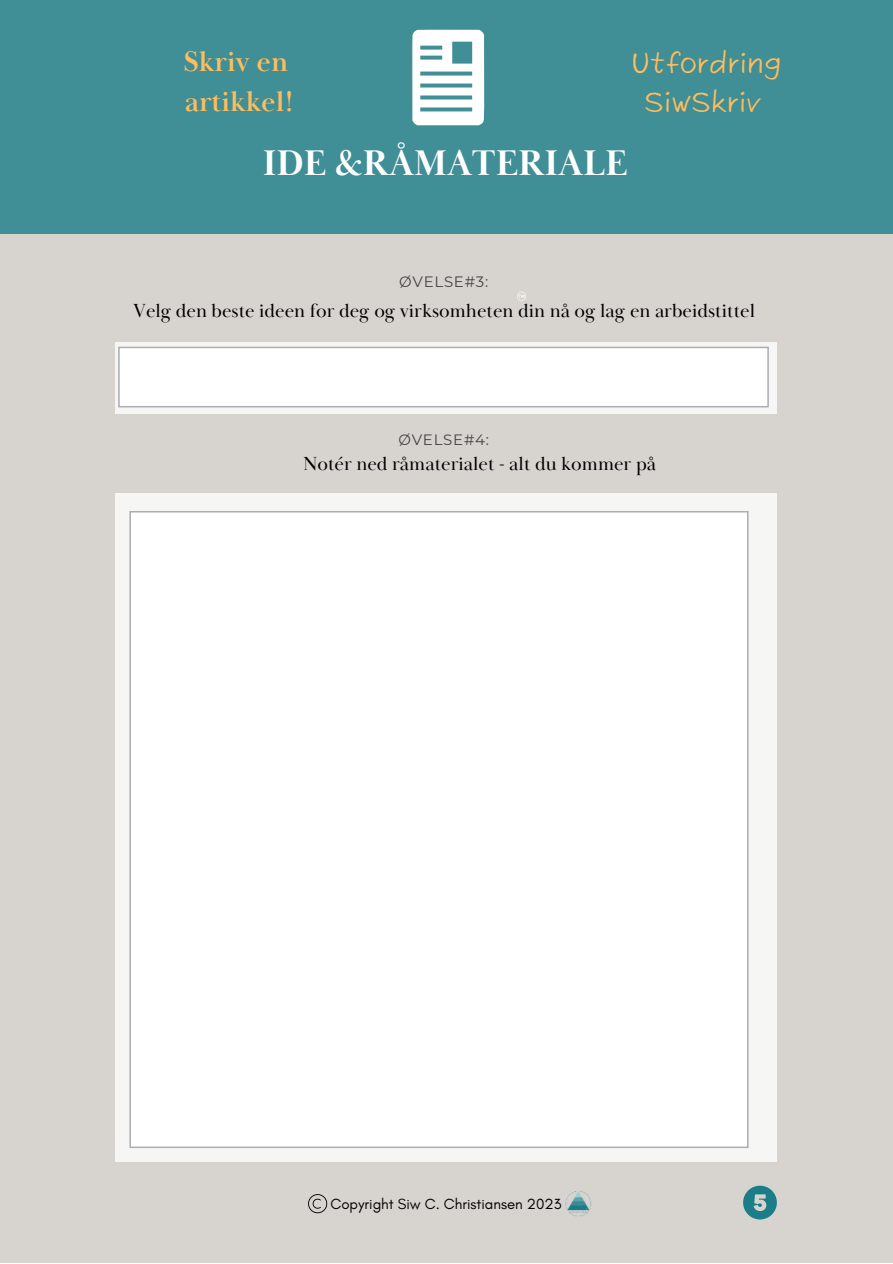
<style>
.page{position:relative;width:893px;height:1264px;background:#fff}
.page>*{position:absolute;margin:0;border:0;box-sizing:border-box;transform-origin:0 0}
.t1{font:700 36.75px "Baskerville Display PT";color:#fff}
.t2{font:700 29.25px/40.5px "Baskerville Display PT";color:#ffbd5d}
.t3{font:27.75px/38.2px "Six Hands Marker";color:#ffbd5d;text-align:center}
.t4{font:19.5px "Baskerville Display PT";color:#000}
.t5{font:15px "Glacial Indifference";color:#000}
.t6{font:15px "Montserrat";letter-spacing:.05em;color:#444}
</style>
<div class="page">
<div style="left:0;top:0;width:892px;height:1262px;background:#d7d4d0"></div>
<svg style="left:517px;top:292px;width:9px;height:9px"></svg>
<div style="left:0;top:0;width:892px;height:234px;background:#408e96"></div>
<img style="left:565px;top:1191px;width:26px;height:25px">
<svg style="left:308px;top:1194px;width:19px;height:19px"></svg>
<svg style="left:412px;top:30px;width:72px;height:95px"></svg>
<div style="left:115px;top:342px;width:661px;height:72px;background:linear-gradient(to right,#f6f6f4,#f6f6f4)"></div>
<div style="left:115px;top:493px;width:661px;height:668px;background:#f6f6f4"></div>
<svg style="left:743px;top:1185px;width:33px;height:34px"></svg>
<div style="left:118px;top:346px;width:650px;height:61px;background:#fff;border:2px solid #abadb3"></div>
<div style="left:129px;top:511px;width:619px;height:636px;background:#fff;border:2px solid #abadb3"></div>
<h2 class="t2" style="left:183px;top:42px;width:112px">Skriv en artikkel!</h2>
<h3 class="t3" style="left:631px;top:44px;width:151px">Utfordring<br>SiwSkriv</h3>
<h1 class="t1" style="left:263px;top:141px;width:366px">IDE &amp;RÅMATERIALE</h1>
<p class="t6" style="left:399px;top:271px;width:91px">ØVELSE#3:</p>
<p class="t4" style="left:133px;top:299px;width:623px">Velg den beste ideen for deg og virksomheten din nå og lag en arbeidstittel</p>
<p class="t6" style="left:398px;top:429px;width:92px">ØVELSE#4:</p>
<p class="t4" style="left:303px;top:451px;width:354px">Notér ned råmaterialet - alt du kommer på</p>
<p class="t5" style="left:330px;top:1195px;width:232px">Copyright Siw C. Christiansen 2023</p>
</div>
